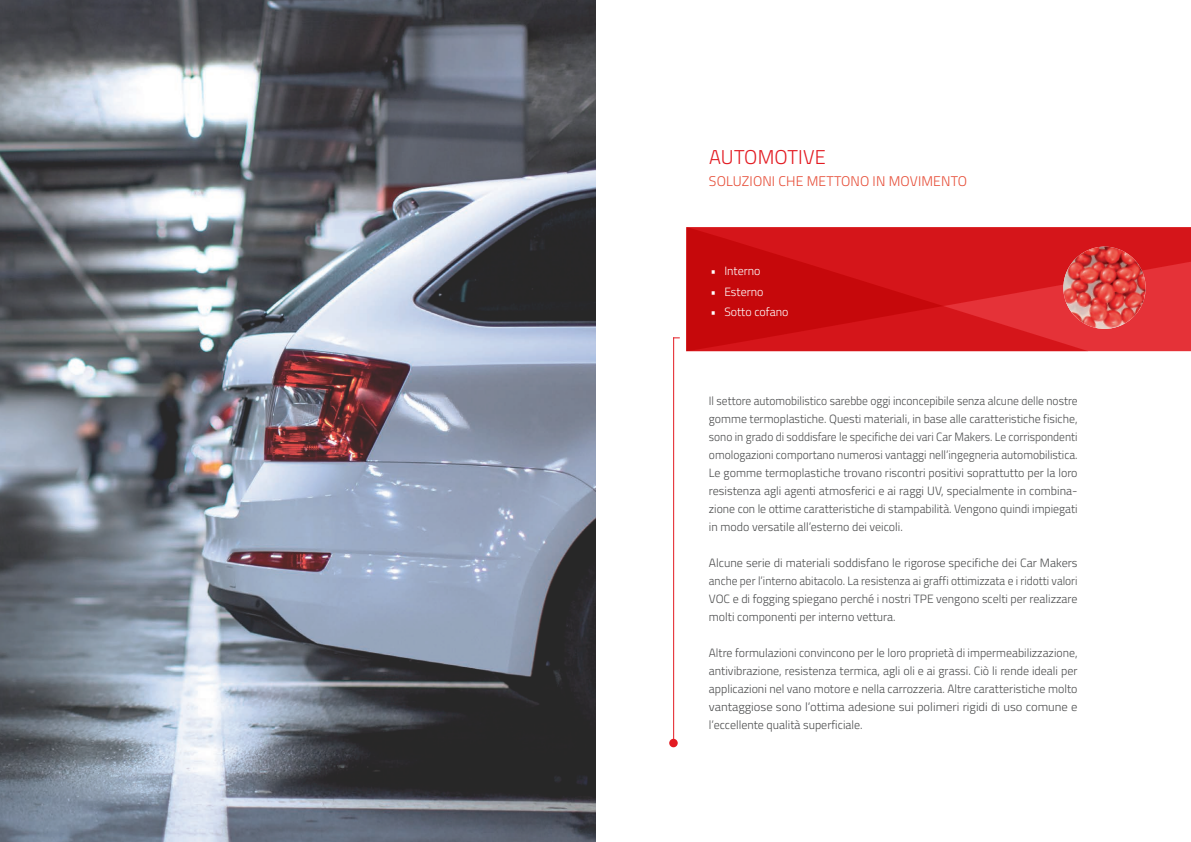
<style>
.page{position:relative;width:1191px;height:842px;background:#fff}
.page>*{position:absolute;margin:0;border:0;box-sizing:border-box;transform-origin:0 0}
.t1{font:300 20px "Titillium Web";letter-spacing:.01em;color:#e31b22}
.t2{font:300 14px "Titillium Web";letter-spacing:.01em;color:#e64a34}
.t3{font:300 12px/18px "Titillium Web";color:#4b4c4d;text-align:justify}
.t4{font:300 12px/18px "Titillium Web";color:#4b4c4d;text-align:justify;scale:.96 1}
.t5{font:300 12px "Titillium Web";color:#fff}
</style>
<div class="page">
<svg style="left:686px;top:227px;width:505px;height:124px;background:#d3161b"></svg>
<img style="left:0;top:0;width:595px;height:842px">
<img style="left:1063px;top:247px;width:82px;height:82px;border-radius:41px">
<hr style="left:673px;top:337px;width:1px;height:406px;background:#e31b22">
<div style="left:669px;top:739px;width:8px;height:8px;background:#e31b22;border-radius:50%"></div>
<h1 class="t1" style="left:709px;top:143px;width:118px">AUTOMOTIVE</h1>
<p class="t2" style="left:709px;top:171px;width:260px">SOLUZIONI CHE METTONO IN MOVIMENTO</p>
<p class="t5" style="left:710px;top:262px;width:52px">• Interno</p>
<p class="t5" style="left:710px;top:283px;width:55px">• Esterno</p>
<p class="t5" style="left:710px;top:304px;width:80px">• Sotto cofano</p>
<p class="t4" style="left:709px;top:391px;width:385px">Il settore automobilistico sarebbe oggi inconcepibile senza alcune delle nostre gomme termoplastiche. Questi materiali, in base alle caratteristiche fisiche, sono in grado di soddisfare le specifiche dei vari Car Makers. Le corrispondenti omologazioni comportano numerosi vantaggi nell’ingegneria automobilistica.<br>Le gomme termoplastiche trovano riscontri positivi soprattutto per la loro resistenza agli agenti atmosferici e ai raggi UV, specialmente in combina&shy;zione con le ottime caratteristiche di stampabilità. Vengono quindi impiegati in modo versatile all’esterno dei veicoli.</p>
<p class="t3" style="left:709px;top:553px;width:370px">Alcune serie di materiali soddisfano le rigorose specifiche dei Car Makers anche per l’interno abitacolo. La resistenza ai graffi ottimizzata e i ridotti valori VOC e di fogging spiegano perché i nostri TPE vengono scelti per realizzare molti componenti per interno vettura.</p>
<p class="t3" style="left:709px;top:643px;width:370px">Altre formulazioni convincono per le loro proprietà di impermeabilizzazione, antivibrazione, resistenza termica, agli oli e ai grassi. Ciò li rende ideali per applicazioni nel vano motore e nella carrozzeria. Altre caratteristiche molto vantaggiose sono l’ottima adesione sui polimeri rigidi di uso comune e l’eccellente qualità superficiale.</p>
</div>
